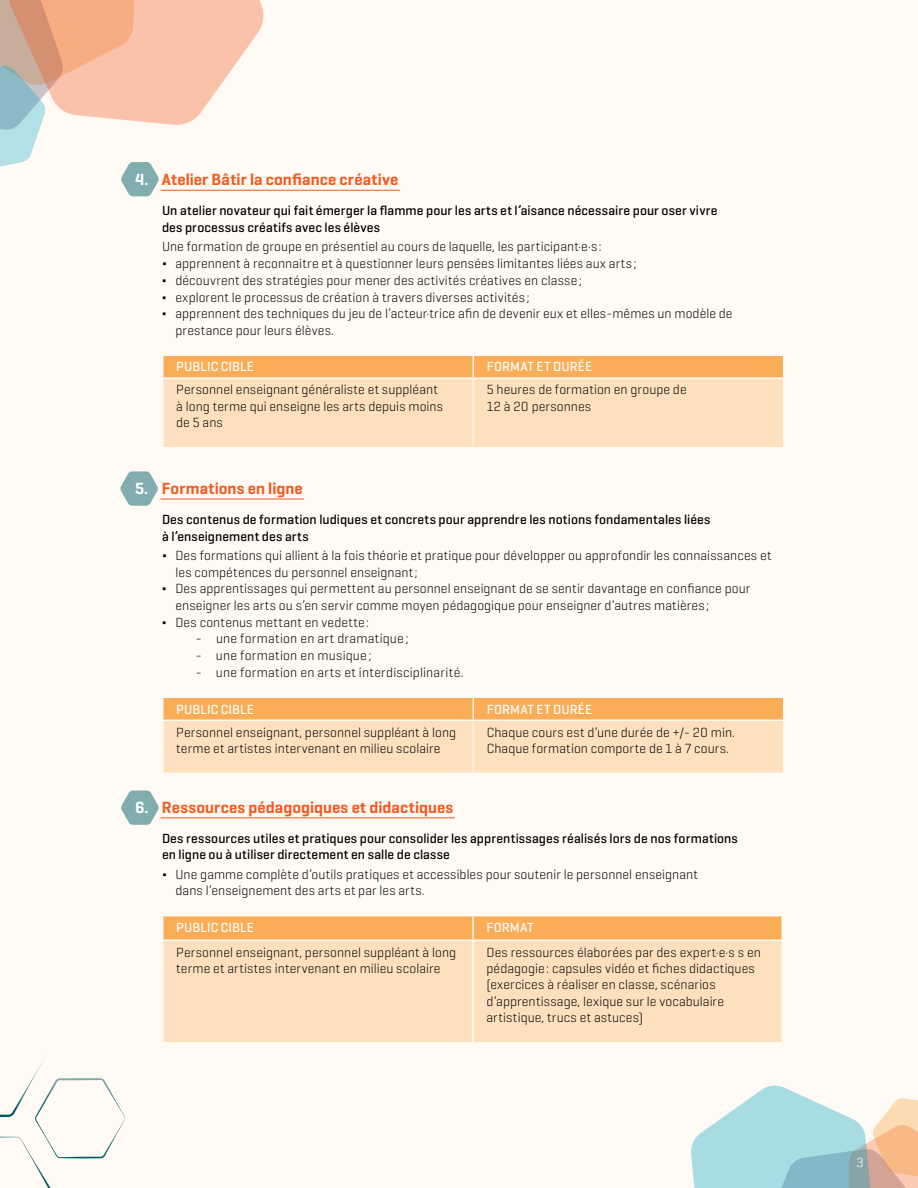
<style>
.page{position:relative;width:918px;height:1188px;background:#fffaf4}
.page>*{position:absolute;margin:0;border:0;box-sizing:border-box;transform-origin:0 0}
.t1{font:600 16.5px "Geogrotesque Cyr";letter-spacing:.005em;color:#f15a21}
.t2{font:300 13.5px/16.5px "Geogrotesque Cyr";letter-spacing:.005em;color:#000}
.t3{font:500 13.5px/16.5px "Geogrotesque Cyr";letter-spacing:.005em;color:#000}
.t4{font:500 13.5px "Geogrotesque Cyr";letter-spacing:.01em;color:#fff}
.t5{font:300 13.5px "Geogrotesque Cyr";color:#fff}
.s1{color:#fff}
</style>
<div class="page">
<svg style="left:691px;top:1086px;width:227px;height:102px"></svg>
<svg style="left:120px;top:471px;width:38px;height:35px"></svg>
<svg style="left:121px;top:791px;width:38px;height:34px"></svg>
<svg style="left:0;top:1056px;width:125px;height:132px"></svg>
<svg style="left:0;top:0;width:265px;height:196px"></svg>
<hr style="left:160px;top:190px;width:240px;height:1px;background:#f15a21">
<svg style="left:163px;top:355px;width:620px;height:92px;background:#fdd4a7"></svg>
<hr style="left:162px;top:377px;width:311px;height:2px;background:#fffaf4">
<hr style="left:162px;top:379px;width:2px;height:68px;background:#fffaf4">
<hr style="left:473px;top:377px;width:311px;height:2px;background:#fffaf4">
<hr style="left:160px;top:499px;width:144px;height:1px;background:#f15a21">
<svg style="left:163px;top:697px;width:621px;height:76px;background:#fcd1a2"></svg>
<hr style="left:162px;top:720px;width:311px;height:1px;background:#fffaf4">
<hr style="left:162px;top:721px;width:2px;height:52px;background:#fffaf4">
<hr style="left:473px;top:720px;width:311px;height:1px;background:#fffaf4">
<hr style="left:783px;top:721px;width:1px;height:52px;background:#fffaf4">
<hr style="left:161px;top:817px;width:294px;height:1px;background:#f15a21">
<div style="left:164px;top:941px;width:618px;height:101px;background:#fee0bf"></div>
<svg style="left:163px;top:916px;width:620px;height:24px;background:#faaf5d"></svg>
<hr style="left:472px;top:941px;width:2px;height:101px;background:#fffaf4">
<p class="t1" style="left:135px;top:170px;width:265px"><span class="s1">4.</span> Atelier Bâtir la confiance créative</p>
<p class="t3" style="left:162px;top:202px;width:557px">Un atelier novateur qui fait émerger la flamme pour les arts et l’aisance nécessaire pour oser vivre des processus créatifs avec les élèves</p>
<p class="t2" style="left:162px;top:238px;width:441px">Une formation de groupe en présentiel au cours de laquelle, les participant·e·s:</p>
<p class="t2" style="left:162px;top:255px;width:476px">Δ apprennent à reconnaitre et à questionner leurs pensées limitantes liées aux arts;</p>
<p class="t2" style="left:162px;top:272px;width:422px">Δ découvrent des stratégies pour mener des activités créatives en classe;</p>
<p class="t2" style="left:162px;top:288px;width:369px">Δ explorent le processus de création à travers diverses activités;</p>
<p class="t2" style="left:162px;top:305px;width:572px">Δ apprennent des techniques du jeu de l’acteur·trice afin de devenir eux et elles-mêmes un modèle de</p>
<p class="t2" style="left:175px;top:322px;width:160px">prestance pour leurs élèves.</p>
<p class="t4" style="left:176px;top:358px;width:79px">PUBLIC CIBLE</p>
<p class="t4" style="left:487px;top:358px;width:107px">FORMAT ET DURÉE</p>
<p class="t2" style="left:176px;top:381px;width:268px">Personnel enseignant généraliste et suppléant à long terme qui enseigne les arts depuis moins de 5 ans</p>
<p class="t2" style="left:487px;top:381px;width:201px">5 heures de formation en groupe de<br>12 à 20 personnes</p>
<p class="t1" style="left:135px;top:478px;width:169px"><span class="s1">5.</span> Formations en ligne</p>
<p class="t3" style="left:162px;top:511px;width:550px">Des contenus de formation ludiques et concrets pour apprendre les notions fondamentales liées à l’enseignement des arts</p>
<p class="t2" style="left:162px;top:547px;width:611px">Δ Des formations qui allient à la fois théorie et pratique pour développer ou approfondir les connaissances et</p>
<p class="t2" style="left:176px;top:563px;width:244px">les compétences du personnel enseignant;</p>
<p class="t2" style="left:162px;top:580px;width:590px">Δ Des apprentissages qui permettent au personnel enseignant de se sentir davantage en confiance pour</p>
<p class="t2" style="left:175px;top:597px;width:535px">enseigner les arts ou s’en servir comme moyen pédagogique pour enseigner d’autres matières;</p>
<p class="t2" style="left:162px;top:613px;width:208px">Δ Des contenus mettant en vedette:</p>
<p class="t2" style="left:196px;top:630px;width:214px">- une formation en art dramatique;</p>
<p class="t2" style="left:196px;top:647px;width:177px">- une formation en musique ;</p>
<p class="t2" style="left:196px;top:664px;width:269px">- une formation en arts et interdisciplinarité.</p>
<p class="t4" style="left:176px;top:700px;width:79px">PUBLIC CIBLE</p>
<p class="t4" style="left:487px;top:700px;width:107px">FORMAT ET DURÉE</p>
<p class="t2" style="left:176px;top:723px;width:281px">Personnel enseignant, personnel suppléant à long terme et artistes intervenant en milieu scolaire</p>
<p class="t2" style="left:487px;top:723px;width:250px">Chaque cours est d’une durée de +/- 20 min.<br>Chaque formation comporte de 1 à 7 cours.</p>
<p class="t1" style="left:135px;top:797px;width:320px"><span class="s1">6.</span> Ressources pédagogiques et didactiques</p>
<p class="t3" style="left:162px;top:830px;width:578px">Des ressources utiles et pratiques pour consolider les apprentissages réalisés lors de nos formations en ligne ou à utiliser directement en salle de classe</p>
<p class="t2" style="left:176px;top:866px;width:524px;text-indent:-14px">Δ Une gamme complète d’outils pratiques et accessibles pour soutenir le personnel enseignant dans l’enseignement des arts et par les arts.</p>
<p class="t4" style="left:176px;top:919px;width:79px">PUBLIC CIBLE</p>
<p class="t4" style="left:487px;top:919px;width:49px">FORMAT</p>
<p class="t2" style="left:176px;top:943px;width:281px">Personnel enseignant, personnel suppléant à long terme et artistes intervenant en milieu scolaire</p>
<p class="t2" style="left:487px;top:943px;width:276px">Des ressources élaborées par des expert·e·s s en pédagogie: capsules vidéo et fiches didactiques (exercices à réaliser en classe, scénarios d’apprentissage, lexique sur le vocabulaire artistique, trucs et astuces)</p>
<p class="t5" style="left:857px;top:1154px;width:9px">3</p>
</div>
